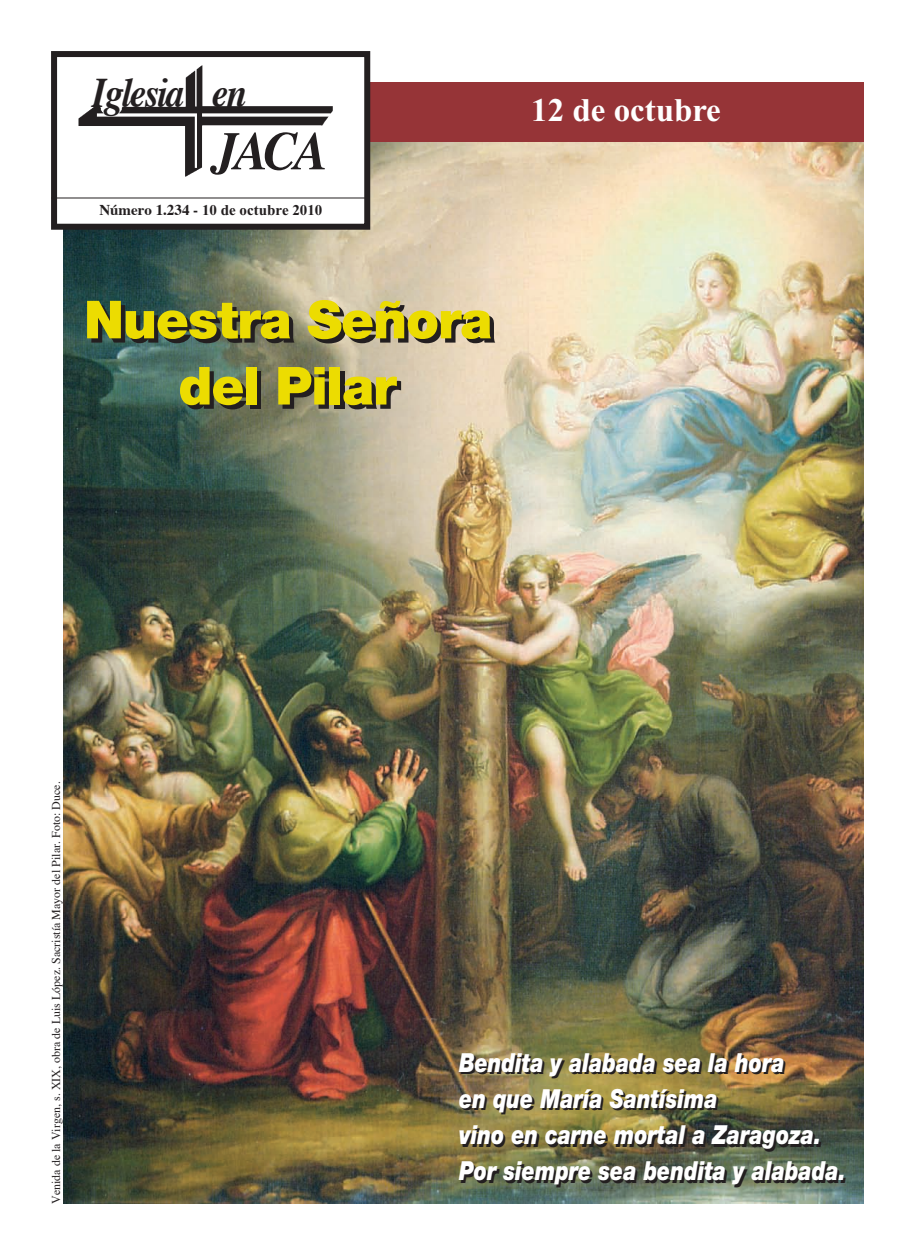
<style>
.page{position:relative;width:915px;height:1255px;background:#fff}
.page>*{position:absolute;margin:0;border:0;box-sizing:border-box;transform-origin:0 0}
.t1{font:italic 700 54px "Times";color:#231f20;scale:.95 1}
.t2{font:900 52.5px/66.2px "Helvetica Neue";letter-spacing:-.02em;color:#ecdc01;text-align:center}
.t3{font:italic 700 42px "Times";letter-spacing:-.05em;color:#231f20;scale:.88 1}
.t4{font:700 33px "Times New Roman";color:#fff}
.t5{font:italic 900 26.25px/36px "Helvetica Neue";color:#fff;scale:.8 1}
.t6{font:700 15px "Times New Roman";color:#231f20}
.t7{font:12px "Times";color:#231f20}
.s1{font-family:"Times"}
</style>
<div class="page">
<img style="left:63px;top:142px;width:800px;height:1061px">
<div style="left:357px;top:82px;width:506px;height:60px;background:#963437"></div>
<div style="left:54px;top:54px;width:313px;height:173px;background:#fff"></div>
<img style="left:78px;top:65px;width:255px;height:112px">
<div style="left:51px;top:51px;width:319px;height:179px;border:6px solid #231f20"></div>
<hr style="left:51px;top:198px;width:316px;height:1px;background:#231f20">
<p class="t3" style="left:92px;top:75px;width:177px">Iglesia en</p>
<p class="t1" style="left:212px;top:129px;width:123px">JACA</p>
<p class="t6" style="left:99px;top:205px;width:224px"><span class="s1">Número 1.234 -</span> 10 de octubre 2010</p>
<p class="t2" style="left:84px;top:291px;width:409px">Nuestra Señora del Pilar</p>
<p class="t4" style="left:531px;top:99px;width:191px">12 de octubre</p>
<p class="t7" style="left:51px;top:1203px;width:424px;rotate:-90deg">Venida de la Virgen, s. XIX, obra de Luis López. Sacristía Mayor del Pilar. Foto: Duce.</p>
<p class="t5" style="left:459px;top:1047px;width:484px">Bendita y alabada sea la hora<br>en que María Santísima<br>vino en carne mortal a Zaragoza.<br>Por siempre sea bendita y alabada.</p>
</div>
